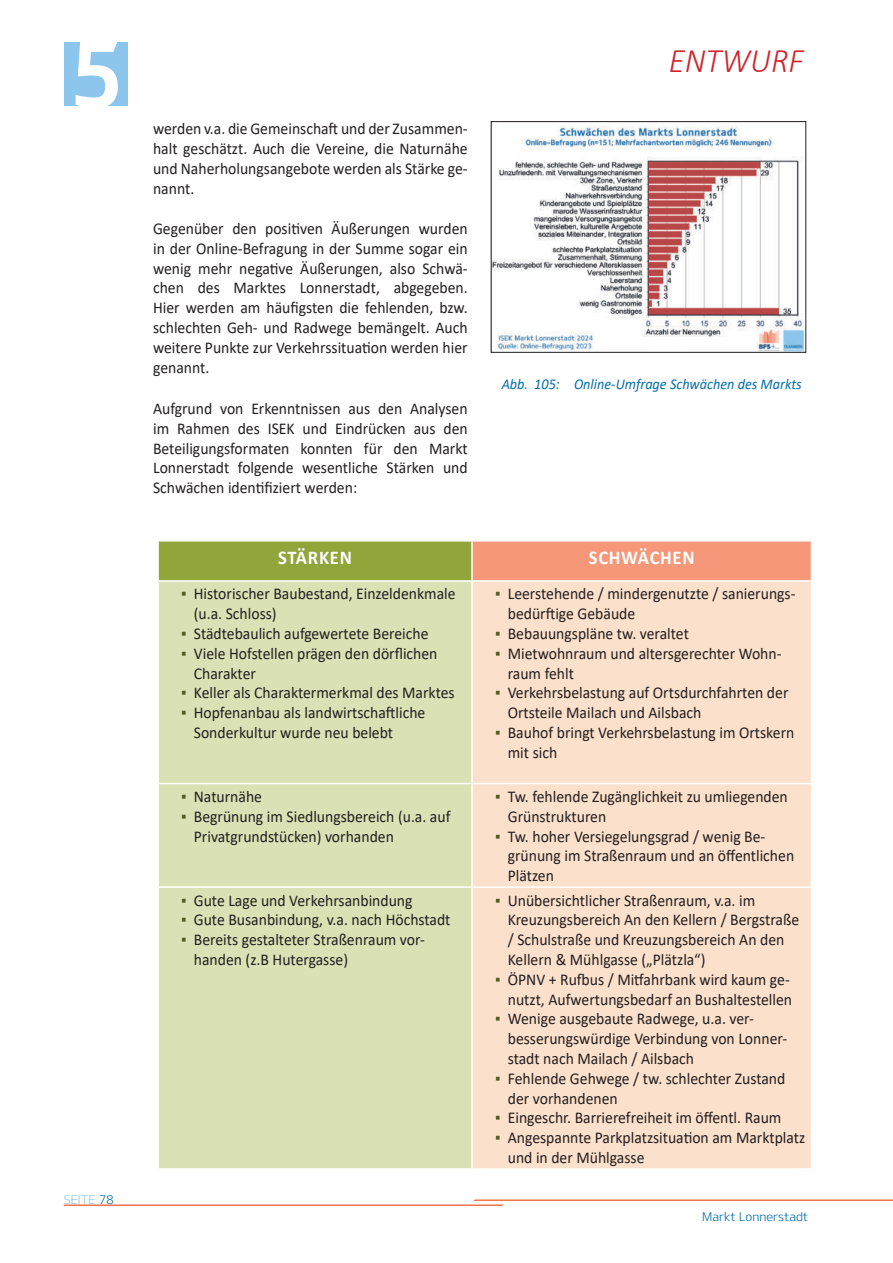
<style>
.page{position:relative;width:893px;height:1263px;background:#fff}
.page>*{position:absolute;margin:0;border:0;box-sizing:border-box;transform-origin:0 0}
.t1{font:90px "Design KOTFB";color:#fff}
.t2{font:italic 300 34.5px "Calibri";color:#d1232a;scale:.95 1}
.t3{font:700 19.5px "Calibri";letter-spacing:.04em;color:#fff;scale:.95 1}
.t4{font:16.5px/19.8px "Calibri";color:#231f20;scale:.95 1}
.t5{font:italic 15px "Calibri";color:#046ea7;scale:.95 1}
.t6{font:12px "Design KOTFL";color:#046ea7}
.t7{font:12px "Design KOTFL";color:#8cc6ec}
.s1{color:#535a24}
.s2{color:#046ea7}
</style>
<div class="page">
<img style="left:493px;top:126px;width:311px;height:224px">
<div style="left:158px;top:541px;width:314px;height:40px;background:#90a63a"></div>
<div style="left:472px;top:541px;width:339px;height:40px;background:#f6977a"></div>
<div style="left:159px;top:582px;width:312px;height:586px;background:#dae2b5"></div>
<div style="left:473px;top:582px;width:338px;height:586px;background:#fbe0cb"></div>
<hr style="left:157px;top:541px;width:2px;height:39px;background:#fff">
<hr style="left:471px;top:541px;width:2px;height:39px;background:#fff">
<hr style="left:157px;top:580px;width:315px;height:2px;background:#fff">
<hr style="left:472px;top:580px;width:340px;height:2px;background:#fff">
<hr style="left:157px;top:783px;width:315px;height:1px;background:#fff">
<hr style="left:472px;top:783px;width:340px;height:1px;background:#fff">
<hr style="left:157px;top:886px;width:315px;height:2px;background:#fff">
<hr style="left:472px;top:886px;width:340px;height:2px;background:#fff">
<hr style="left:472px;top:1199px;width:421px;height:2px;background:#f1734a">
<hr style="left:64px;top:1204px;width:442px;height:2px;background:#f1714c">
<div style="left:64px;top:43px;width:64px;height:63px;background:#8cc6ec"></div>
<h1 class="t1" style="left:70px;top:24px;width:56px">5</h1>
<h2 class="t2" style="left:669px;top:40px;width:144px">ENTWURF</h2>
<p class="t4" style="left:153px;top:118px;width:333px;text-align:justify">werden v.a. die Gemeinschaft und der Zusammen&shy;halt geschätzt. Auch die Vereine, die Naturnähe und Naherholungsangebote werden als Stärke ge&shy;nannt.</p>
<p class="t4" style="left:153px;top:218px;width:333px;text-align:justify">Gegenüber den positiven Äußerungen wurden in der Online-Befragung in der Summe sogar ein wenig mehr negative Äußerungen, also Schwä&shy;chen des Marktes Lonnerstadt, abgegeben.<br>Hier werden am häufigsten die fehlenden, bzw. schlechten Geh- und Radwege bemängelt. Auch weitere Punkte zur Verkehrssituation werden hier genannt.</p>
<p class="t4" style="left:153px;top:398px;width:333px;text-align:justify">Aufgrund von Erkenntnissen aus den Analysen im Rahmen des ISEK und Eindrücken aus den Beteiligungsformaten konnten für den Markt Lonnerstadt folgende wesentliche Stärken und Schwächen identifiziert werden:</p>
<p class="t5" style="left:502px;top:374px;width:317px">Abb. 105: Online-Umfrage Schwächen des Markts</p>
<p class="t3" style="left:278px;top:548px;width:79px">STÄRKEN</p>
<p class="t3" style="left:589px;top:548px;width:113px">SCHWÄCHEN</p>
<p class="t4" style="left:194px;top:584px;width:277px;text-indent:-13px"><span class="s1">▪</span> Historischer Baubestand, Einzeldenkmale (u.a. Schloss)</p>
<p class="t4" style="left:181px;top:624px;width:262px"><span class="s1">▪</span> Städtebaulich aufgewertete Bereiche</p>
<p class="t4" style="left:194px;top:643px;width:258px;text-indent:-13px"><span class="s1">▪</span> Viele Hofstellen prägen den dörflichen<br>Charakter</p>
<p class="t4" style="left:181px;top:683px;width:289px"><span class="s1">▪</span> Keller als Charaktermerkmal des Marktes</p>
<p class="t4" style="left:194px;top:702px;width:245px;text-indent:-13px"><span class="s1">▪</span> Hopfenanbau als landwirtschaftliche<br>Sonderkultur wurde neu belebt</p>
<p class="t4" style="left:508px;top:583px;width:304px;text-indent:-13px"><span class="s1">▪</span> Leerstehende / mindergenutzte / sanierungs&shy;bedürftige Gebäude</p>
<p class="t4" style="left:495px;top:623px;width:206px"><span class="s1">▪</span> Bebauungspläne tw. veraltet</p>
<p class="t4" style="left:508px;top:644px;width:290px;text-indent:-13px"><span class="s1">▪</span> Mietwohnraum und altersgerechter Wohn&shy;raum fehlt</p>
<p class="t4" style="left:508px;top:683px;width:297px;text-indent:-13px"><span class="s1">▪</span> Verkehrsbelastung auf Ortsdurchfahrten der<br>Ortsteile Mailach und Ailsbach</p>
<p class="t4" style="left:508px;top:723px;width:303px;text-indent:-13px"><span class="s1">▪</span> Bauhof bringt Verkehrsbelastung im Ortskern mit sich</p>
<p class="t7" style="left:64px;top:1195px;width:51px">SEITE <span class="s2">78</span></p>
<p class="t4" style="left:181px;top:787px;width:87px"><span class="s1">▪</span> Naturnähe</p>
<p class="t4" style="left:194px;top:807px;width:272px;text-indent:-13px"><span class="s1">▪</span> Begrünung im Siedlungsbereich (u.a. auf<br>Privatgrundstücken) vorhanden</p>
<p class="t4" style="left:181px;top:890px;width:245px"><span class="s1">▪</span> Gute Lage und Verkehrsanbindung</p>
<p class="t4" style="left:181px;top:909px;width:285px"><span class="s1">▪</span> Gute Busanbindung, v.a. nach Höchstadt</p>
<p class="t4" style="left:194px;top:929px;width:245px;text-indent:-13px"><span class="s1">▪</span> Bereits gestalteter Straßenraum vor&shy;handen (z.B Hutergasse)</p>
<p class="t4" style="left:508px;top:787px;width:296px;text-indent:-13px"><span class="s1">▪</span> Tw. fehlende Zugänglichkeit zu umliegenden<br>Grünstrukturen</p>
<p class="t4" style="left:508px;top:826px;width:303px;text-indent:-13px"><span class="s1">▪</span> Tw. hoher Versiegelungsgrad / wenig Be&shy;grünung im Straßenraum und an öffentlichen<br>Plätzen</p>
<p class="t4" style="left:508px;top:890px;width:308px;text-indent:-13px"><span class="s1">▪</span> Unübersichtlicher Straßenraum, v.a. im Kreuzungsbereich An den Kellern / Bergstraße / Schulstraße und Kreuzungsbereich An den Kellern &amp; Mühlgasse („Plätzla“)</p>
<p class="t4" style="left:495px;top:969px;width:314px;text-align:right"><span class="s1">▪</span> ÖPNV + Rufbus / Mitfahrbank wird kaum ge&shy;nutzt, Aufwertungsbedarf an Bushaltestellen</p>
<p class="t4" style="left:508px;top:1008px;width:296px;text-indent:-13px"><span class="s1">▪</span> Wenige ausgebaute Radwege, u.a. ver&shy;besserungswürdige Verbindung von Lonner&shy;stadt nach Mailach / Ailsbach</p>
<p class="t4" style="left:508px;top:1068px;width:294px;text-indent:-13px"><span class="s1">▪</span> Fehlende Gehwege / tw. schlechter Zustand der vorhandenen</p>
<p class="t4" style="left:495px;top:1107px;width:303px"><span class="s1">▪</span> Eingeschr. Barrierefreiheit im öffentl. Raum</p>
<p class="t4" style="left:508px;top:1127px;width:315px;text-indent:-13px"><span class="s1">▪</span> Angespannte Parkplatzsituation am Marktplatz und in der Mühlgasse</p>
<p class="t6" style="left:702px;top:1211px;width:107px">Markt Lonnerstadt</p>
</div>
